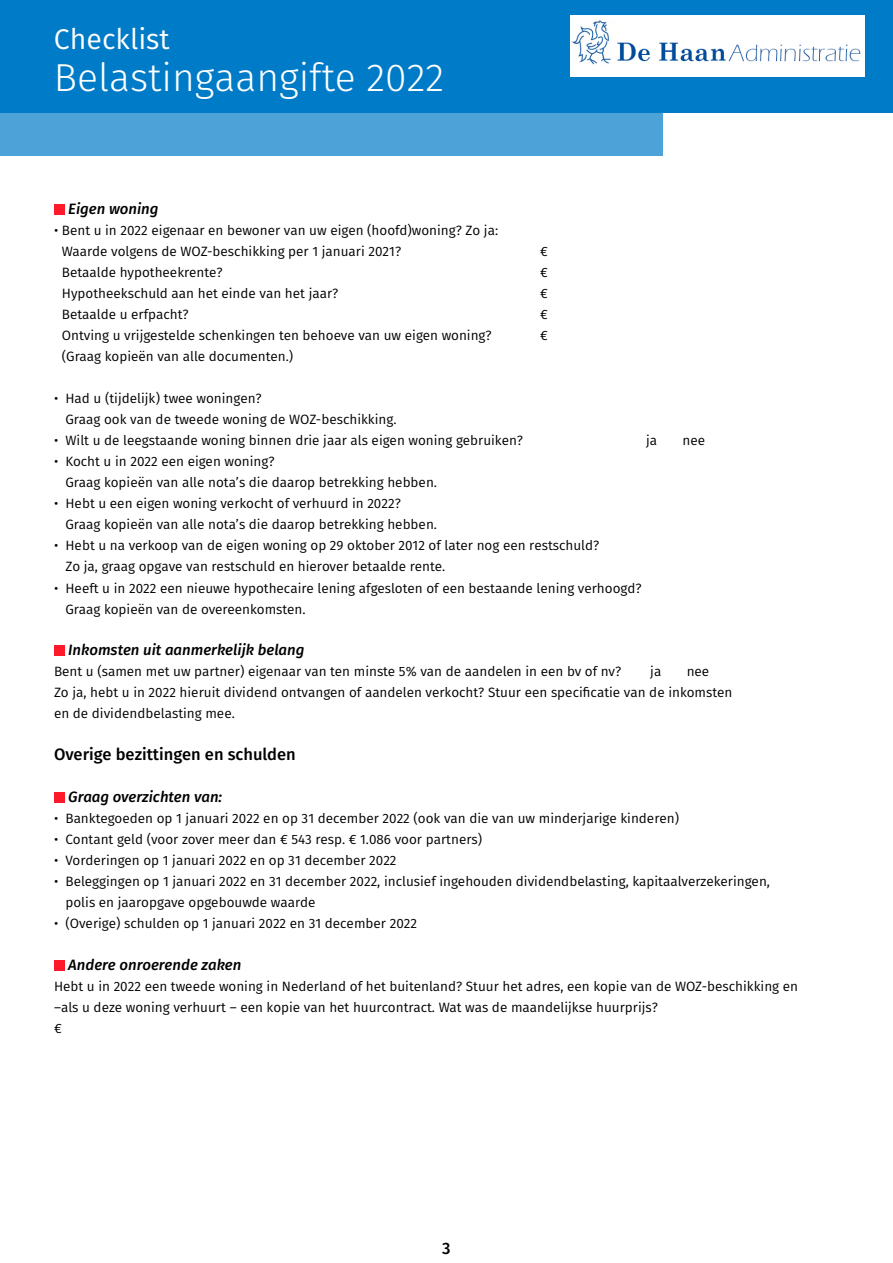
<style>
.page{position:relative;width:893px;height:1263px;background:#fff}
.page>*{position:absolute;margin:0;border:0;box-sizing:border-box;transform-origin:0 0}
.t1{font:300 39px "Fira Sans";color:#fff}
.t2{font:28.5px "Fira Sans";color:#fff}
.t3{font:500 16.5px "Fira Sans";color:#000}
.t4{font:italic 500 15px "Fira Sans";color:#000}
.t5{font:13.5px/21px "Fira Sans";color:#000}
</style>
<div class="page">
<div style="left:0;top:0;width:893px;height:113px;background:#007bc7"></div>
<div style="left:0;top:113px;width:662px;height:43px;background:#4da2d7"></div>
<div style="left:54px;top:204px;width:11px;height:10px;background:#ff1a2b"></div>
<div style="left:54px;top:645px;width:11px;height:10px;background:#ff1a2b"></div>
<div style="left:54px;top:792px;width:11px;height:10px;background:#ff1a2b"></div>
<div style="left:54px;top:960px;width:11px;height:10px;background:#ff1a2b"></div>
<img style="left:570px;top:16px;width:294px;height:60px">
<h2 class="t2" style="left:54px;top:18px;width:117px">Checklist</h2>
<h1 class="t1" style="left:54px;top:50px;width:392px">Belastingaangifte 2022</h1>
<p class="t4" style="left:68px;top:197px;width:92px">Eigen woning</p>
<p class="t5" style="left:62px;top:220px;width:438px;text-indent:-8px">• Bent u in 2022 eigenaar en bewoner van uw eigen (hoofd)woning? Zo ja:<br>Waarde volgens de WOZ-beschikking per 1 januari 2021?<br>Betaalde hypotheekrente?<br>Hypotheekschuld aan het einde van het jaar?<br>Betaalde u erfpacht?<br>Ontving u vrijgestelde schenkingen ten behoeve van uw eigen woning? (Graag kopieën van alle documenten.)</p>
<p class="t5" style="left:65px;top:388px;width:333px;text-indent:-11px">• Had u (tijdelijk) twee woningen?<br>Graag ook van de tweede woning de WOZ-beschikking.</p>
<p class="t5" style="left:54px;top:430px;width:471px">• Wilt u de leegstaande woning binnen drie jaar als eigen woning gebruiken?</p>
<p class="t5" style="left:646px;top:430px;width:13px">ja</p>
<p class="t5" style="left:682px;top:430px;width:24px">nee</p>
<p class="t5" style="left:65px;top:451px;width:373px;text-indent:-11px">• Kocht u in 2022 een eigen woning?<br>Graag kopieën van alle nota’s die daarop betrekking hebben.</p>
<p class="t5" style="left:65px;top:493px;width:373px;text-indent:-11px">• Hebt u een eigen woning verkocht of verhuurd in 2022?<br>Graag kopieën van alle nota’s die daarop betrekking hebben.</p>
<p class="t5" style="left:65px;top:535px;width:535px;text-indent:-11px">• Hebt u na verkoop van de eigen woning op 29 oktober 2012 of later nog een restschuld?<br>Zo ja, graag opgave van restschuld en hierover betaalde rente.</p>
<p class="t5" style="left:65px;top:577px;width:578px;text-indent:-11px">• Heeft u in 2022 een nieuwe hypothecaire lening afgesloten of een bestaande lening verhoogd?<br>Graag kopieën van de overeenkomsten.</p>
<p class="t4" style="left:68px;top:638px;width:238px">Inkomsten uit aanmerkelijk belang</p>
<p class="t5" style="left:54px;top:661px;width:569px">Bent u (samen met uw partner) eigenaar van ten minste 5% van de aandelen in een bv of nv?</p>
<p class="t5" style="left:650px;top:661px;width:13px">ja</p>
<p class="t5" style="left:540px;top:241px;width:9px;text-align:justify">€ € € € €</p>
<p class="t5" style="left:54px;top:661px;width:680px;text-indent:633px">nee<br>Zo ja, hebt u in 2022 hieruit dividend ontvangen of aandelen verkocht? Stuur een specificatie van de inkomsten en de dividendbelasting mee.</p>
<p class="t3" style="left:54px;top:741px;width:243px">Overige bezittingen en schulden</p>
<p class="t4" style="left:68px;top:785px;width:155px">Graag overzichten van:</p>
<p class="t5" style="left:54px;top:808px;width:626px">• Banktegoeden op 1 januari 2022 en op 31 december 2022 (ook van die van uw minderjarige kinderen)</p>
<p class="t5" style="left:54px;top:829px;width:430px">• Contant geld (voor zover meer dan € 543 resp. € 1.086 voor partners)</p>
<p class="t5" style="left:54px;top:850px;width:344px">• Vorderingen op 1 januari 2022 en op 31 december 2022</p>
<p class="t5" style="left:65px;top:871px;width:706px;text-indent:-11px">• Beleggingen op 1 januari 2022 en 31 december 2022, inclusief ingehouden dividendbelasting, kapitaalverzekeringen, polis en jaaropgave opgebouwde waarde</p>
<p class="t5" style="left:54px;top:913px;width:365px">• (Overige) schulden op 1 januari 2022 en 31 december 2022</p>
<p class="t4" style="left:68px;top:953px;width:175px">Andere onroerende zaken</p>
<p class="t5" style="left:54px;top:976px;width:746px">Hebt u in 2022 een tweede woning in Nederland of het buitenland? Stuur het adres, een kopie van de WOZ-beschikking en –als u deze woning verhuurt – een kopie van het huurcontract. Wat was de maandelijkse huurprijs?<br>€</p>
<p class="t3" style="left:442px;top:1235px;width:10px">3</p>
</div>
